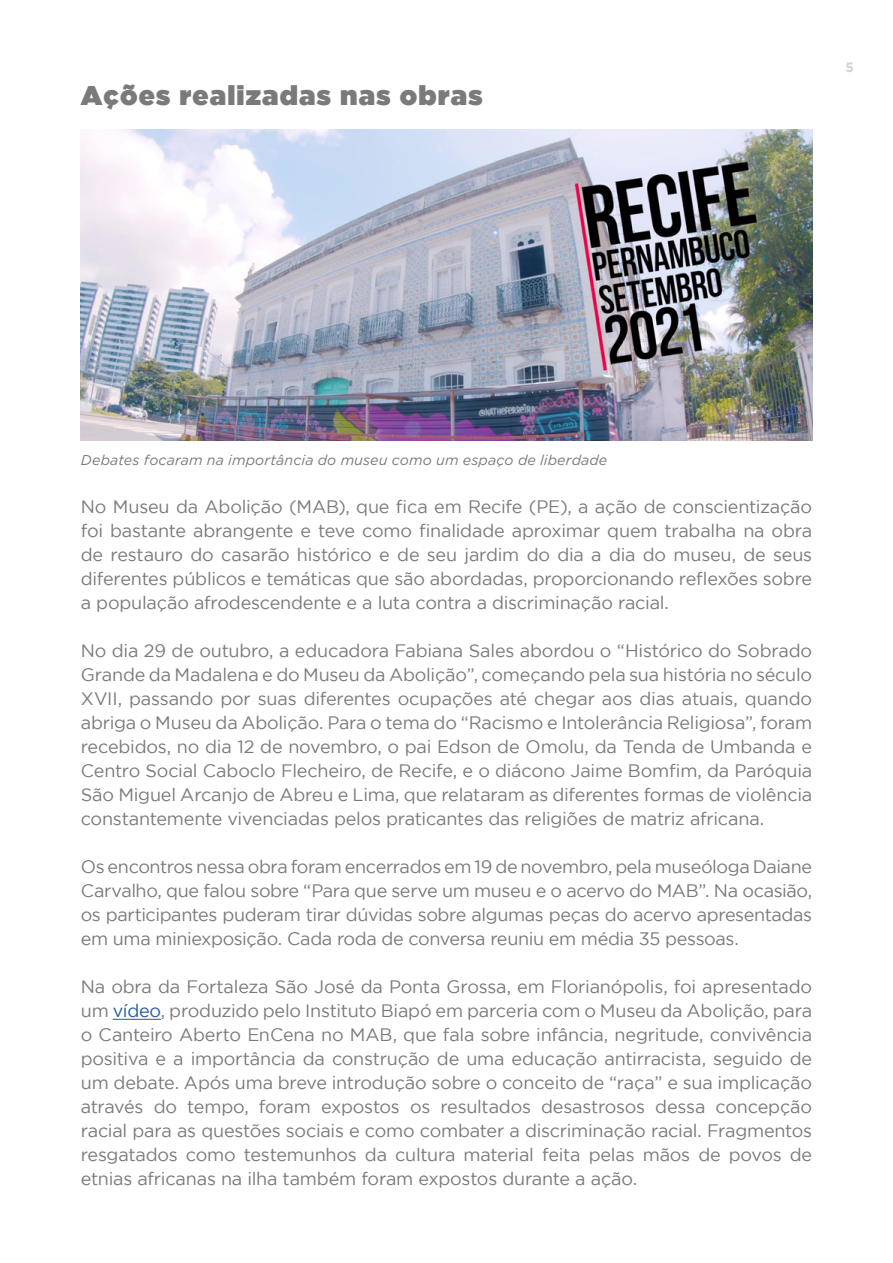
<style>
.page{position:relative;width:893px;height:1263px;background:#fff}
.page>*{position:absolute;margin:0;border:0;box-sizing:border-box;transform-origin:0 0}
.t1{font:27px "Gotham Ultra";letter-spacing:.045em;color:#7a7a7a}
.t2{font:18px/24px "Gotham";letter-spacing:-.015em;color:#7a7a7a;text-align:justify}
.t3{font:italic 14.25px "Gotham";letter-spacing:.01em;color:#7a7a7a}
.t4{font:700 13.5px "Gotham";color:#d4d4d4}
.s1{color:#275b9b}
</style>
<div class="page">
<hr style="left:113px;top:1019px;width:48px;height:1px;background:#275b9b">
<img style="left:81px;top:129px;width:731px;height:312px">
<h1 class="t1" style="left:81px;top:80px;width:403px">Ações realizadas nas obras</h1>
<p class="t4" style="left:845px;top:59px;width:10px">5</p>
<p class="t3" style="left:81px;top:452px;width:528px">Debates focaram na importância do museu como um espaço de liberdade</p>
<p class="t2" style="left:81px;top:494px;width:733px">No Museu da Abolição (MAB), que fica em Recife (PE), a ação de conscientização foi bastante abrangente e teve como finalidade aproximar quem trabalha na obra de restauro do casarão histórico e de seu jardim do dia a dia do museu, de seus diferentes públicos e temáticas que são abordadas, proporcionando reflexões sobre a população afrodescendente e a luta contra a discriminação racial.</p>
<p class="t2" style="left:81px;top:638px;width:733px">No dia 29 de outubro, a educadora Fabiana Sales abordou o “Histórico do Sobrado Grande da Madalena e do Museu da Abolição”, começando pela sua história no século XVII, passando por suas diferentes ocupações até chegar aos dias atuais, quando abriga o Museu da Abolição. Para o tema do “Racismo e Intolerância Religiosa”, foram recebidos, no dia 12 de novembro, o pai Edson de Omolu, da Tenda de Umbanda e Centro Social Caboclo Flecheiro, de Recife, e o diácono Jaime Bomfim, da Paróquia São Miguel Arcanjo de Abreu e Lima, que relataram as diferentes formas de violência constantemente vivenciadas pelos praticantes das religiões de matriz africana.</p>
<p class="t2" style="left:81px;top:854px;width:733px">Os encontros nessa obra foram encerrados em 19 de novembro, pela museóloga Daiane Carvalho, que falou sobre “Para que serve um museu e o acervo do MAB”. Na ocasião, os participantes puderam tirar dúvidas sobre algumas peças do acervo apresentadas em uma miniexposição. Cada roda de conversa reuniu em média 35 pessoas.</p>
<p class="t2" style="left:81px;top:974px;width:733px">Na obra da Fortaleza São José da Ponta Grossa, em Florianópolis, foi apresentado um <span class="s1">vídeo</span>, produzido pelo Instituto Biapó em parceria com o Museu da Abolição, para o Canteiro Aberto EnCena no MAB, que fala sobre infância, negritude, convivência positiva e a importância da construção de uma educação antirracista, seguido de um debate. Após uma breve introdução sobre o conceito de “raça” e sua implicação através do tempo, foram expostos os resultados desastrosos dessa concepção racial para as questões sociais e como combater a discriminação racial. Fragmentos resgatados como testemunhos da cultura material feita pelas mãos de povos de etnias africanas na ilha também foram expostos durante a ação.</p>
</div>
